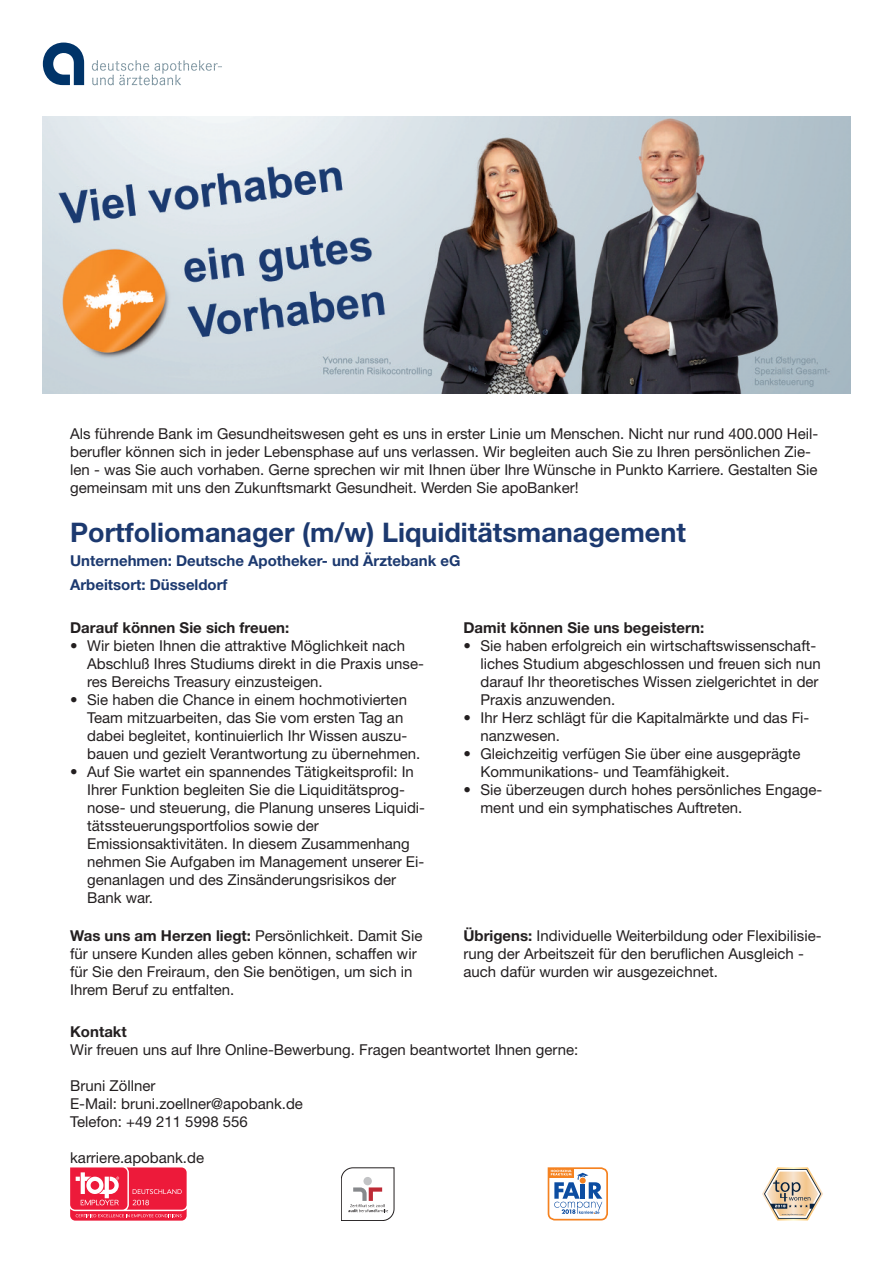
<style>
.page{position:relative;width:893px;height:1263px;background:#fff}
.page>*{position:absolute;margin:0;border:0;box-sizing:border-box;transform-origin:0 0}
.t1{font:700 27px "Helvetica Neue LT Com";color:#1c396f}
.t2{font:15px/18px "Helvetica Neue LT Com";color:#231f20}
.t3{font:700 15px/24px "Helvetica Neue LT Com";color:#1c396f}
.t4{font:700 15px "Helvetica Neue LT Com";color:#231f20}
.s1{font-weight:700}
</style>
<div class="page">
<svg style="left:43px;top:43px;width:41px;height:42px"></svg>
<svg style="left:92px;top:60px;width:130px;height:25px"></svg>
<img style="left:43px;top:117px;width:807px;height:276px">
<svg style="left:70px;top:1167px;width:117px;height:53px;background:#f0435d"></svg>
<svg style="left:341px;top:1167px;width:53px;height:53px"></svg>
<svg style="left:762px;top:1167px;width:61px;height:53px"></svg>
<svg style="left:548px;top:1167px;width:60px;height:53px"></svg>
<p class="t2" style="left:70px;top:424px;width:750px">Als führende Bank im Gesundheitswesen geht es uns in erster Linie um Menschen. Nicht nur rund 400.000 Heil&shy;berufler können sich in jeder Lebensphase auf uns verlassen. Wir begleiten auch Sie zu Ihren persönlichen Zie&shy;len - was Sie auch vorhaben. Gerne sprechen wir mit Ihnen über Ihre Wünsche in Punkto Karriere. Gestalten Sie gemeinsam mit uns den Zukunftsmarkt Gesundheit. Werden Sie apoBanker!</p>
<h1 class="t1" style="left:70px;top:515px;width:617px">Portfoliomanager (m/w) Liquiditätsmanagement</h1>
<p class="t3" style="left:70px;top:548px;width:392px">Unternehmen: Deutsche Apotheker- und Ärztebank eG<br>Arbeitsort: Düsseldorf</p>
<p class="t4" style="left:70px;top:618px;width:221px">Darauf können Sie sich freuen:</p>
<p class="t2" style="left:87px;top:637px;width:338px;text-indent:-17px">• Wir bieten Ihnen die attraktive Möglichkeit nach<br>Abschluß Ihres Studiums direkt in die Praxis unse&shy;res Bereichs Treasury einzusteigen.</p>
<p class="t2" style="left:87px;top:691px;width:335px;text-indent:-17px">• Sie haben die Chance in einem hochmotivierten Team mitzuarbeiten, das Sie vom ersten Tag an dabei begleitet, kontinuierlich Ihr Wissen auszu&shy;bauen und gezielt Verantwortung zu übernehmen.</p>
<p class="t2" style="left:87px;top:763px;width:339px;text-indent:-17px">• Auf Sie wartet ein spannendes Tätigkeitsprofil: In Ihrer Funktion begleiten Sie die Liquiditätsprog&shy;nose- und steuerung, die Planung unseres Liquidi&shy;tätssteuerungsportfolios sowie der Emissionsaktivitäten. In diesem Zusammenhang nehmen Sie Aufgaben im Management unserer Ei&shy;genanlagen und des Zinsänderungsrisikos der Bank war.</p>
<p class="t4" style="left:463px;top:618px;width:242px">Damit können Sie uns begeistern:</p>
<p class="t2" style="left:480px;top:637px;width:342px;text-indent:-17px">• Sie haben erfolgreich ein wirtschaftswissenschaft&shy;liches Studium abgeschlossen und freuen sich nun darauf Ihr theoretisches Wissen zielgerichtet in der Praxis anzuwenden.</p>
<p class="t2" style="left:480px;top:709px;width:330px;text-indent:-17px">• Ihr Herz schlägt für die Kapitalmärkte und das Fi&shy;nanzwesen.</p>
<p class="t2" style="left:480px;top:745px;width:321px;text-indent:-17px">• Gleichzeitig verfügen Sie über eine ausgeprägte<br>Kommunikations- und Teamfähigkeit.</p>
<p class="t2" style="left:480px;top:781px;width:343px;text-indent:-17px">• Sie überzeugen durch hohes persönliches Engage&shy;ment und ein symphatisches Auftreten.</p>
<p class="t2" style="left:70px;top:926px;width:354px"><span class="s1">Was uns am Herzen liegt:</span> Persönlichkeit. Damit Sie für unsere Kunden alles geben können, schaffen wir für Sie den Freiraum, den Sie benötigen, um sich in Ihrem Beruf zu entfalten.</p>
<p class="t2" style="left:463px;top:926px;width:360px"><span class="s1">Übrigens:</span> Individuelle Weiterbildung oder Flexibilisie&shy;rung der Arbeitszeit für den beruflichen Ausgleich - auch dafür wurden wir ausgezeichnet.</p>
<p class="t4" style="left:70px;top:1022px;width:58px">Kontakt</p>
<p class="t2" style="left:70px;top:1041px;width:510px">Wir freuen uns auf Ihre Online-Bewerbung. Fragen beantwortet Ihnen gerne:</p>
<p class="t2" style="left:70px;top:1077px;width:234px">Bruni Zöllner<br>E-Mail: bruni.zoellner@apobank.de<br>Telefon: +49 211 5998 556</p>
<p class="t2" style="left:70px;top:1149px;width:135px">karriere.apobank.de</p>
</div>
